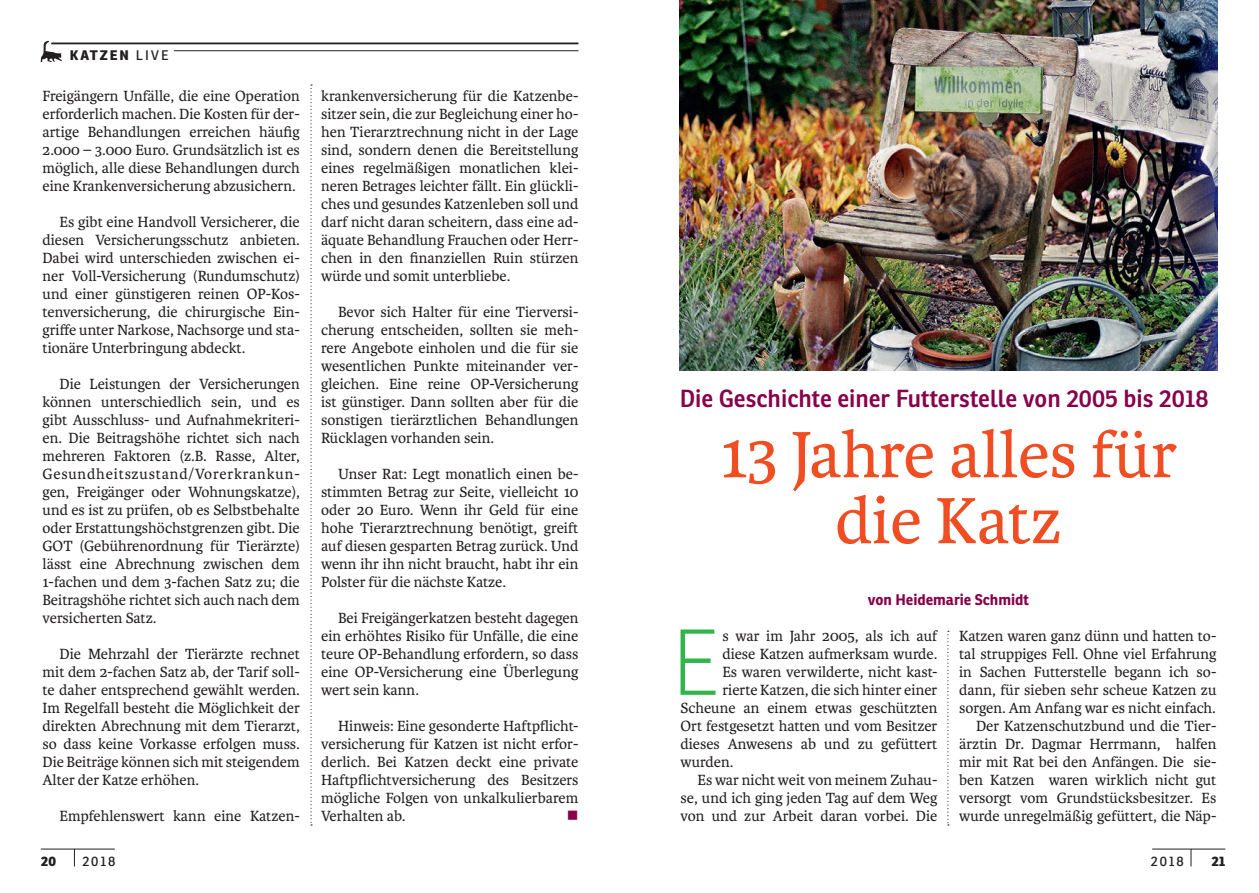
<style>
.page{position:relative;width:1259px;height:893px;background:#fff}
.page>*{position:absolute;margin:0;border:0;box-sizing:border-box;transform-origin:0 0}
.t1{font:100 90.9px "Ronnia";color:#31b44a}
.t2{font:69.6px/66px "Karmina";color:#f04d22;text-align:center}
.t3{font:600 24px "Ronnia";color:#86024b}
.t4{font:15.75px/18px "Karmina";color:#231f20;text-align:justify}
.t5{font:15.75px "Wingdings";color:#86024b}
.t6{font:700 15px "Ronnia Basic";color:#86024b}
.t7{font:800 13.5px "Ronnia";letter-spacing:.14em;color:#231f20}
.t8{font:13.5px "Ronnia";letter-spacing:.14em;color:#231f20}
.s1{font-weight:400}
</style>
<div class="page">
<hr style="left:51px;top:43px;width:527px;height:1px;background:#231f20">
<hr style="left:174px;top:50px;width:404px;height:1px;background:#231f20">
<hr style="left:41px;top:849px;width:74px;height:1px;background:#231f20">
<svg style="left:74px;top:849px;width:1px;height:17px"></svg>
<hr style="left:1152px;top:849px;width:73px;height:1px;background:#231f20">
<svg style="left:1190px;top:849px;width:1px;height:17px"></svg>
<svg style="left:310px;top:84px;width:2px;height:741px"></svg>
<svg style="left:41px;top:41px;width:21px;height:21px"></svg>
<svg style="left:947px;top:631px;width:2px;height:194px"></svg>
<img style="left:679px;top:0;width:538px;height:371px">
<p class="t7" style="left:70px;top:47px;width:100px">KATZEN <span class="s1">LIVE</span></p>
<p class="t4" style="left:43px;top:87px;width:259px">Freigängern Unfälle, die eine Operation erforderlich machen. Die Kosten für der&shy;artige Behandlungen erreichen häufig 2.000 – 3.000 Euro. Grundsätzlich ist es möglich, alle diese Behandlungen durch eine Krankenversicherung abzusichern.</p>
<p class="t4" style="left:43px;top:213px;width:259px;text-indent:17px">Es gibt eine Handvoll Versicherer, die diesen Versicherungsschutz anbieten.<br>Dabei wird unterschieden zwischen ei&shy;ner Voll-Versicherung (Rundumschutz) und einer günstigeren reinen OP-Kos&shy;tenversicherung, die chirurgische Ein&shy;griffe unter Narkose, Nachsorge und sta&shy;tionäre Unterbringung abdeckt.</p>
<p class="t4" style="left:43px;top:375px;width:259px;text-indent:17px">Die Leistungen der Versicherungen können unterschiedlich sein, und es gibt Ausschluss- und Aufnahmekriteri&shy;en. Die Beitragshöhe richtet sich nach mehreren Faktoren (z.B. Rasse, Alter, Gesundheitszustand/Vorerkrankun&shy;gen, Freigänger oder Wohnungskatze), und es ist zu prüfen, ob es Selbstbehalte oder Erstattungshöchstgrenzen gibt. Die GOT (Gebührenordnung für Tierärzte) lässt eine Abrechnung zwischen dem 1-fachen und dem 3-fachen Satz zu; die Beitragshöhe richtet sich auch nach dem versicherten Satz.</p>
<p class="t4" style="left:43px;top:645px;width:259px;text-indent:17px">Die Mehrzahl der Tierärzte rechnet mit dem 2-fachen Satz ab, der Tarif soll&shy;te daher entsprechend gewählt werden.<br>Im Regelfall besteht die Möglichkeit der direkten Abrechnung mit dem Tierarzt, so dass keine Vorkasse erfolgen muss.<br>Die Beiträge können sich mit steigendem Alter der Katze erhöhen.</p>
<p class="t4" style="left:60px;top:807px;width:242px">Empfehlenswert kann eine Katzen-</p>
<p class="t4" style="left:321px;top:87px;width:259px">krankenversicherung für die Katzenbe&shy;sitzer sein, die zur Begleichung einer ho&shy;hen Tierarztrechnung nicht in der Lage sind, sondern denen die Bereitstellung eines regelmäßigen monatlichen klei&shy;neren Betrages leichter fällt. Ein glückli&shy;ches und gesundes Katzenleben soll und darf nicht daran scheitern, dass eine ad&shy;äquate Behandlung Frauchen oder Herr&shy;chen in den finanziellen Ruin stürzen würde und somit unterbliebe.</p>
<p class="t4" style="left:321px;top:303px;width:259px;text-indent:17px">Bevor sich Halter für eine Tierversi&shy;cherung entscheiden, sollten sie meh&shy;rere Angebote einholen und die für sie wesentlichen Punkte miteinander ver&shy;gleichen. Eine reine OP-Versicherung ist günstiger. Dann sollten aber für die sonstigen tierärztlichen Behandlungen Rücklagen vorhanden sein.</p>
<p class="t4" style="left:321px;top:465px;width:259px;text-indent:17px">Unser Rat: Legt monatlich einen be&shy;stimmten Betrag zur Seite, vielleicht 10 oder 20 Euro. Wenn ihr Geld für eine hohe Tierarztrechnung benötigt, greift auf diesen gesparten Betrag zurück. Und wenn ihr ihn nicht braucht, habt ihr ein Polster für die nächste Katze.</p>
<p class="t4" style="left:321px;top:609px;width:259px;text-indent:17px">Bei Freigängerkatzen besteht dagegen ein erhöhtes Risiko für Unfälle, die eine teure OP-Behandlung erfordern, so dass eine OP-Versicherung eine Überlegung wert sein kann.</p>
<p class="t4" style="left:321px;top:717px;width:259px;text-indent:17px">Hinweis: Eine gesonderte Haftpflicht&shy;versicherung für Katzen ist nicht erfor&shy;derlich. Bei Katzen deckt eine private Haftpflichtversicherung des Besitzers mögliche Folgen von unkalkulierbarem Verhalten ab.</p>
<p class="t5" style="left:567px;top:807px;width:13px">■</p>
<h3 class="t3" style="left:679px;top:383px;width:530px">Die Geschichte einer Futterstelle von 2005 bis 2018</h3>
<h2 class="t2" style="left:720px;top:423px;width:459px">13 Jahre alles für die Katz</h2>
<p class="t6" style="left:868px;top:590px;width:163px">von Heidemarie Schmidt</p>
<h1 class="t1" style="left:671px;top:609px;width:49px">E</h1>
<p class="t4" style="left:722px;top:627px;width:216px">s war im Jahr 2005, als ich auf</p>
<p class="t4" style="left:722px;top:645px;width:216px">diese Katzen aufmerksam wurde.</p>
<p class="t4" style="left:722px;top:663px;width:216px">Es waren verwilderte, nicht kast-</p>
<p class="t4" style="left:722px;top:681px;width:216px">rierte Katzen, die sich hinter einer</p>
<p class="t4" style="left:680px;top:699px;width:258px">Scheune an einem etwas geschützten</p>
<p class="t4" style="left:680px;top:717px;width:258px">Ort festgesetzt hatten und vom Besitzer</p>
<p class="t4" style="left:680px;top:735px;width:258px">dieses Anwesens ab und zu gefüttert</p>
<p class="t4" style="left:680px;top:753px;width:54px">wurden.</p>
<p class="t4" style="left:697px;top:771px;width:241px">Es war nicht weit von meinem Zuhau-</p>
<p class="t4" style="left:680px;top:789px;width:258px">se, und ich ging jeden Tag auf dem Weg</p>
<p class="t4" style="left:680px;top:807px;width:258px">von und zur Arbeit daran vorbei. Die</p>
<p class="t4" style="left:959px;top:627px;width:259px;text-align:right">Katzen waren ganz dünn und hatten to&shy;tal struppiges Fell. Ohne viel Erfahrung in Sachen Futterstelle begann ich so&shy;dann, für sieben sehr scheue Katzen zu sorgen. Am Anfang war es nicht einfach.<br>Der Katzenschutzbund und die Tier&shy;ärztin Dr. Dagmar Herrmann, halfen mir mit Rat bei den Anfängen. Die sie&shy;ben Katzen waren wirklich nicht gut versorgt vom Grundstücksbesitzer. Es wurde unregelmäßig gefüttert, die Näp-</p>
<p class="t7" style="left:41px;top:852px;width:17px">20</p>
<p class="t8" style="left:82px;top:852px;width:35px">2018</p>
<p class="t8" style="left:1150px;top:852px;width:35px">2018</p>
<p class="t7" style="left:1211px;top:852px;width:15px">21</p>
</div>
